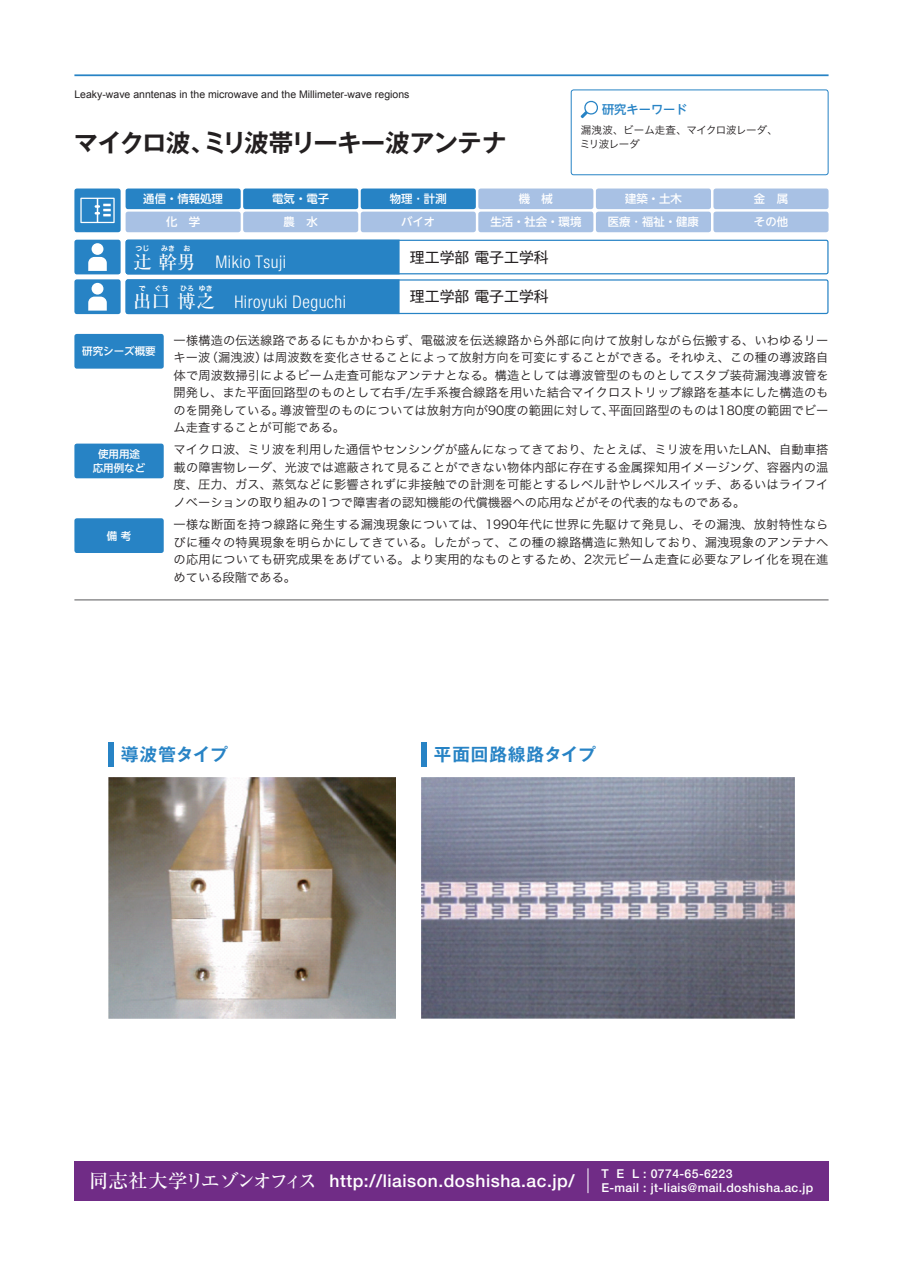
<style>
.page{position:relative;width:903px;height:1275px;background:#fff}
.page>*{position:absolute;margin:0;border:0;box-sizing:border-box;transform-origin:0 0}
.t1{font:700 24.5px "Gothic MB101 Pro De";letter-spacing:-.03em;color:#231f20}
.t2{font:500 18.38px "Ryumin Pro";letter-spacing:.03em;color:#fff}
.t3{font:500 17.5px "Helvetica Neue";letter-spacing:.03em;color:#fff}
.t4{font:300 condensed 17.5px "Helvetica Neue";letter-spacing:.03em;color:#fff}
.t5{font:700 17.5px "Gothic MB101 Pro De";letter-spacing:.06em;color:#2783c5}
.t6{font:14.88px "Gothic MB101 Pro";color:#231f20}
.t7{font:12.25px/17.5px "Hira Kaku Pro W3";color:#231f20;text-align:justify}
.t8{font:500 12.25px/14px "Helvetica Neue";letter-spacing:.03em;color:#fff}
.t9{font:500 12.25px "UD Shin Go NT Pro";color:#2783c5}
.t10{font:500 11.38px "UD Shin Go NT Pro";color:#fff}
.t11{font:10.5px "Arial";color:#231f20}
.t12{font:10.5px/14px "Hira Kaku Pro W3";letter-spacing:-.025em;color:#231f20}
.t13{font:500 10.5px/13.1px "UD Shin Go NT Pro";color:#fff;text-align:center}
.t14{font:7px "Hira Kaku Pro W6";color:#fff}
.s1{font-family:"Ryumin Pro";font-size:19.25px}
</style>
<div class="page">
<img style="left:109px;top:777px;width:287px;height:242px">
<img style="left:421px;top:777px;width:373px;height:242px">
<div style="left:109px;top:742px;width:5px;height:25px;background:#2783c5"></div>
<div style="left:421px;top:742px;width:5px;height:25px;background:#2783c5"></div>
<div style="left:74px;top:1161px;width:754px;height:39px;background:#702c86"></div>
<svg style="left:588px;top:1168px;width:1px;height:25px"></svg>
<div style="left:74px;top:189px;width:47px;height:43px;background:#2783c5;border-radius:2px"></div>
<svg style="left:80px;top:198px;width:35px;height:25px"></svg>
<div style="left:126px;top:189px;width:115px;height:20px;background:#2783c5;border-radius:2px"></div>
<div style="left:243px;top:189px;width:115px;height:20px;background:#2783c5;border-radius:2px"></div>
<div style="left:361px;top:189px;width:115px;height:20px;background:#2783c5;border-radius:2px"></div>
<div style="left:478px;top:189px;width:115px;height:20px;background:#a8c1e4;border-radius:2px"></div>
<div style="left:596px;top:189px;width:115px;height:20px;background:#a8c1e4;border-radius:2px"></div>
<div style="left:713px;top:189px;width:115px;height:20px;background:#a8c1e4;border-radius:2px"></div>
<div style="left:126px;top:212px;width:115px;height:20px;background:#a8c1e4;border-radius:2px"></div>
<div style="left:243px;top:212px;width:115px;height:20px;background:#a8c1e4;border-radius:2px"></div>
<div style="left:361px;top:212px;width:115px;height:20px;background:#a8c1e4;border-radius:2px"></div>
<div style="left:478px;top:212px;width:115px;height:20px;background:#a8c1e4;border-radius:2px"></div>
<div style="left:596px;top:212px;width:115px;height:20px;background:#a8c1e4;border-radius:2px"></div>
<div style="left:713px;top:212px;width:115px;height:20px;background:#a8c1e4;border-radius:2px"></div>
<div style="left:74px;top:240px;width:47px;height:34px;background:#2783c5;border-radius:2px"></div>
<svg style="left:88px;top:257px;width:19px;height:14px"></svg>
<div style="left:92px;top:243px;width:11px;height:12px;background:#fff;border-radius:50%"></div>
<div style="left:126px;top:240px;width:702px;height:34px;border:1px solid #2783c5;border-radius:2px"></div>
<div style="left:74px;top:279px;width:47px;height:35px;background:#2783c5;border-radius:2px"></div>
<svg style="left:88px;top:297px;width:19px;height:14px"></svg>
<div style="left:92px;top:283px;width:11px;height:12px;background:#fff;border-radius:50%"></div>
<div style="left:126px;top:279px;width:702px;height:35px;border:1px solid #2783c5;border-radius:2px"></div>
<svg style="left:126px;top:240px;width:274px;height:74px;background:#348ac8"></svg>
<div style="left:74px;top:334px;width:90px;height:35px;background:#2783c5;border-radius:2px"></div>
<div style="left:74px;top:444px;width:90px;height:34px;background:#2783c5;border-radius:2px"></div>
<div style="left:74px;top:518px;width:90px;height:35px;background:#2783c5;border-radius:2px"></div>
<hr style="left:74px;top:600px;width:754px;height:1px;background:#57585a">
<hr style="left:74px;top:74px;width:754px;height:2px;background:#2783c5">
<svg style="left:581px;top:100px;width:17px;height:18px"></svg>
<div style="left:571px;top:89px;width:257px;height:86px;border:1px solid #2783c5;border-radius:2px"></div>
<p class="t11" style="left:74px;top:88px;width:336px">Leaky-wave anntenas in the microwave and the Millimeter-wave regions</p>
<h1 class="t1" style="left:74px;top:122px;width:434px">マイクロ波、ミリ波帯リーキー波アンテナ</h1>
<p class="t9" style="left:602px;top:100px;width:87px">研究キーワード</p>
<p class="t12" style="left:580px;top:123px;width:200px">漏洩波、ビーム走査、マイクロ波レーダ、ミリ波レーダ</p>
<p class="t10" style="left:143px;top:190px;width:81px">通信・情報処理</p>
<p class="t10" style="left:272px;top:190px;width:58px">電気・電子</p>
<p class="t10" style="left:390px;top:190px;width:58px">物理･計測</p>
<p class="t10" style="left:519px;top:190px;width:36px">機　械</p>
<p class="t10" style="left:625px;top:190px;width:58px">建築・土木</p>
<p class="t10" style="left:754px;top:190px;width:36px">金　属</p>
<p class="t10" style="left:166px;top:213px;width:36px">化　学</p>
<p class="t10" style="left:284px;top:213px;width:36px">農　水</p>
<p class="t10" style="left:401px;top:213px;width:36px">バイオ</p>
<p class="t10" style="left:490px;top:213px;width:92px">生活・社会・環境</p>
<p class="t10" style="left:608px;top:213px;width:92px">医療･福祉・健康</p>
<p class="t10" style="left:754px;top:213px;width:36px">その他</p>
<h2 class="t2" style="left:133px;top:247px;width:64px">辻幹男</h2>
<p class="t14" style="left:135px;top:242px;width:15px">つじ</p>
<p class="t14" style="left:161px;top:242px;width:15px">みき</p>
<p class="t14" style="left:183px;top:242px;width:8px">お</p>
<h3 class="t4" style="left:215px;top:252px;width:72px">Mikio Tsuji</h3>
<p class="t6" style="left:410px;top:245px;width:140px">理工学部 電子工学科</p>
<p class="t14" style="left:139px;top:282px;width:8px">で</p>
<p class="t14" style="left:154px;top:282px;width:15px">ぐち</p>
<p class="t14" style="left:180px;top:282px;width:15px">ひろ</p>
<p class="t14" style="left:199px;top:282px;width:15px">ゆき</p>
<h2 class="t2" style="left:133px;top:287px;width:83px">出口博之</h2>
<h3 class="t4" style="left:234px;top:291px;width:113px">Hiroyuki Deguchi</h3>
<p class="t6" style="left:410px;top:284px;width:140px">理工学部 電子工学科</p>
<p class="t13" style="left:82px;top:344px;width:75px">研究シーズ概要</p>
<p class="t7" style="left:174px;top:330px;width:656px">一様構造の伝送線路であるにもかかわらず、電磁波を伝送線路から外部に向けて放射しながら伝搬する、いわゆるリーキー波（漏洩波）は周波数を変化させることによって放射方向を可変にすることができる。それゆえ、この種の導波路自体で周波数掃引によるビーム走査可能なアンテナとなる。構造としては導波管型のものとしてスタブ装荷漏洩導波管を開発し、また平面回路型のものとして右手/左手系複合線路を用いた結合マイクロストリップ線路を基本にした構造のものを開発している。導波管型のものについては放射方向が90度の範囲に対して、平面回路型のものは180度の範囲でビーム走査することが可能である。</p>
<p class="t13" style="left:93px;top:447px;width:54px">使用用途応用例など</p>
<p class="t7" style="left:174px;top:440px;width:656px">マイクロ波、ミリ波を利用した通信やセンシングが盛んになってきており、たとえば、ミリ波を用いたLAN、自動車搭載の障害物レーダ、光波では遮蔽されて見ることができない物体内部に存在する金属探知用イメージング、容器内の温度、圧力、ガス、蒸気などに影響されずに非接触での計測を可能とするレベル計やレベルスイッチ、あるいはライフイノベーションの取り組みの1つで障害者の認知機能の代償機器への応用などがその代表的なものである。</p>
<p class="t13" style="left:107px;top:529px;width:26px">備 考</p>
<p class="t7" style="left:174px;top:515px;width:656px">一様な断面を持つ線路に発生する漏洩現象については、1990年代に世界に先駆けて発見し、その漏洩、放射特性ならびに種々の特異現象を明らかにしてきている。したがって、この種の線路構造に熟知しており、漏洩現象のアンテナへの応用についても研究成果をあげている。より実用的なものとするため、2次元ビーム走査に必要なアレイ化を現在進めている段階である。</p>
<h3 class="t5" style="left:121px;top:740px;width:108px">導波管タイプ</h3>
<h3 class="t5" style="left:434px;top:740px;width:164px">平面回路線路タイプ</h3>
<h3 class="t3" style="left:89px;top:1170px;width:487px"><span class="s1">同志社大学リエゾンオフィス</span> http://liaison.doshisha.ac.jp/</h3>
<p class="t8" style="left:601px;top:1167px;width:213px">T E L : 0774-65-6223<br>E-mail : jt-liais@mail.doshisha.ac.jp</p>
</div>
